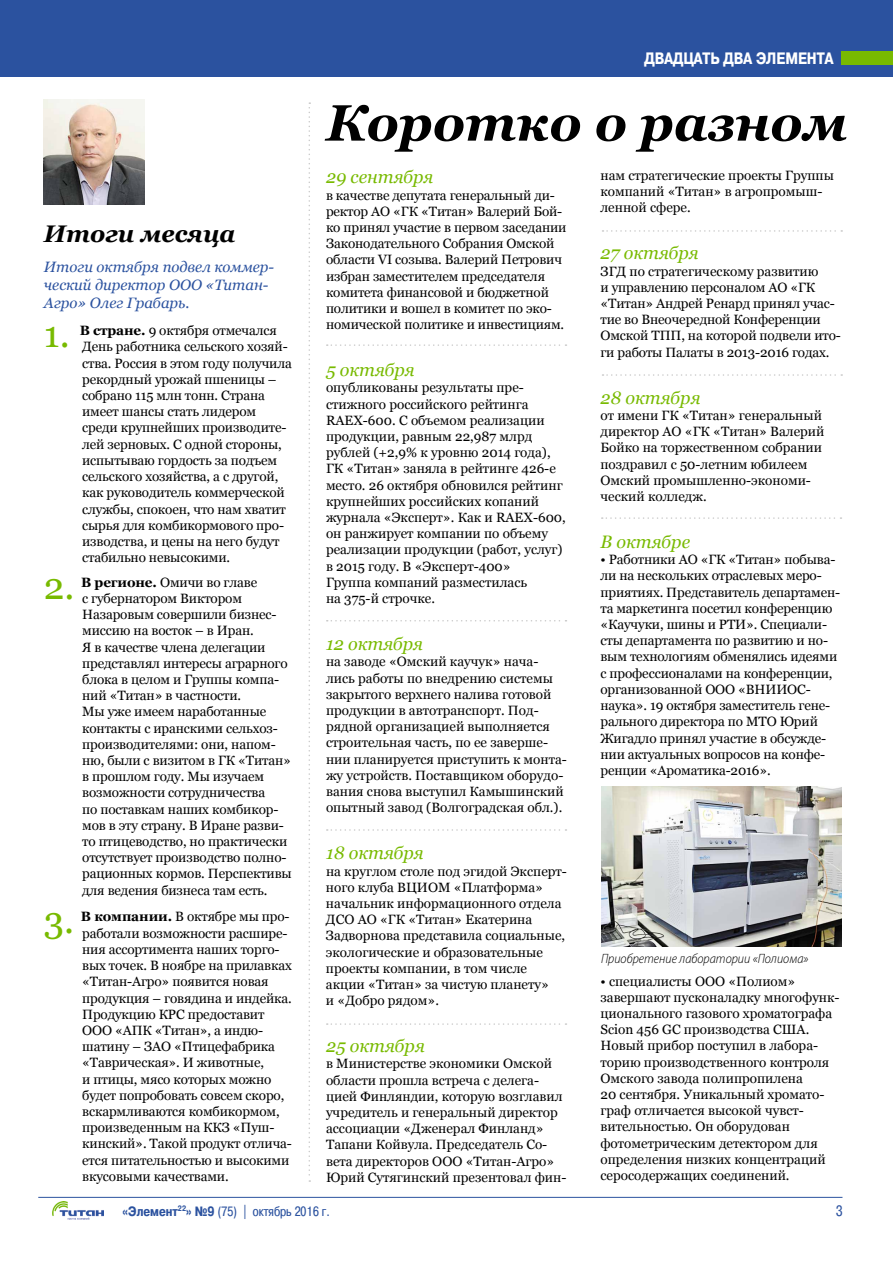
<style>
.page{position:relative;width:893px;height:1263px;background:#fff}
.page>*{position:absolute;margin:0;border:0;box-sizing:border-box;transform-origin:0 0}
.t1{font:italic 700 51px "Georgia";color:#000}
.t2{font:36.9px "Georgia";color:#78ba00}
.t3{font:italic 700 24px "Georgia";color:#000}
.t4{font:italic 18px "Georgia";color:#78ba00}
.t5{font:700 16.5px "Pragmatica Condensed Cyr";color:#fff}
.t6{font:italic 15px/18px "Georgia";color:#2b529f}
.t7{font:15px "Pragmatica Condensed Cyr";color:#2b529f}
.t8{font:13.5px/16.2px "Georgia";letter-spacing:-.01em;color:#000}
.t9{font:italic 300 semi-condensed 13.5px "Myriad Pro";color:#000}
.t10{font:13.5px "Pragmatica Condensed Cyr";color:#2b529f}
.s1{font-weight:700}
</style>
<div class="page">
<div style="left:0;top:0;width:893px;height:77px;background:#2b529f"></div>
<div style="left:842px;top:51px;width:51px;height:13px;background:#78ba00"></div>
<img style="left:52px;top:1201px;width:51px;height:18px">
<hr style="left:38px;top:1197px;width:804px;height:1px;background:#2b529f">
<svg style="left:309px;top:102px;width:1px;height:1080px"></svg>
<img style="left:44px;top:99px;width:101px;height:105px">
<svg style="left:327px;top:344px;width:239px;height:2px"></svg>
<svg style="left:327px;top:620px;width:239px;height:1px"></svg>
<svg style="left:327px;top:829px;width:239px;height:2px"></svg>
<svg style="left:327px;top:1023px;width:239px;height:2px"></svg>
<svg style="left:602px;top:517px;width:239px;height:2px"></svg>
<svg style="left:602px;top:374px;width:240px;height:2px"></svg>
<svg style="left:602px;top:230px;width:240px;height:2px"></svg>
<img style="left:601px;top:786px;width:241px;height:160px">
<p class="t5" style="left:644px;top:49px;width:190px">ДВАДЦАТЬ ДВА ЭЛЕМЕНТА</p>
<h3 class="t3" style="left:44px;top:218px;width:193px">Итоги месяца</h3>
<p class="t6" style="left:44px;top:258px;width:232px">Итоги октября подвел коммер&shy;ческий директор ООО «Титан-<br>Агро» Олег Грабарь.</p>
<h2 class="t2" style="left:44px;top:312px;width:27px">1.</h2>
<p class="t8" style="left:80px;top:323px;width:214px"><span class="s1">В стране.</span> 9 октября отмечался<br>День работника сельского хозяй&shy;ства. Россия в этом году получила рекордный урожай пшеницы – собрано 115 млн тонн. Страна имеет шансы стать лидером среди крупнейших производите&shy;лей зерновых. С одной стороны, испытываю гордость за подъем сельского хозяйства, а с другой, как руководитель коммерческой службы, спокоен, что нам хватит сырья для комбикормового про&shy;изводства, и цены на него будут стабильно невысокими.</p>
<h2 class="t2" style="left:44px;top:563px;width:32px">2.</h2>
<p class="t8" style="left:81px;top:574px;width:212px"><span class="s1">В регионе.</span> Омичи во главе<br>с губернатором Виктором<br>Назаровым совершили бизнес&shy;миссию на восток – в Иран.<br>Я в качестве члена делегации представлял интересы аграрного блока в целом и Группы компа&shy;ний «Титан» в частности.<br>Мы уже имеем наработанные контакты с иранскими сельхоз&shy;производителями: они, напом&shy;ню, были с визитом в ГК «Титан» в прошлом году. Мы изучаем возможности сотрудничества<br>по поставкам наших комбикор&shy;мов в эту страну. В Иране разви&shy;то птицеводство, но практически отсутствует производство полно&shy;рационных кормов. Перспективы для ведения бизнеса там есть.</p>
<h2 class="t2" style="left:44px;top:898px;width:32px">3.</h2>
<p class="t8" style="left:81px;top:909px;width:213px"><span class="s1">В компании.</span> В октябре мы про&shy;работали возможности расшире&shy;ния ассортимента наших торго&shy;вых точек. В ноябре на прилавках «Титан-Агро» появится новая продукция – говядина и индейка.<br>Продукцию КРС предоставит<br>ООО «АПК «Титан», а индю&shy;шатину – ЗАО «Птицефабрика «Таврическая». И животные,<br>и птицы, мясо которых можно будет попробовать совсем скоро, вскармливаются комбикормом, произведенным на ККЗ «Пуш&shy;кинский». Такой продукт отлича&shy;ется питательностью и высокими вкусовыми качествами.</p>
<h1 class="t1" style="left:326px;top:90px;width:523px">Коротко о разном</h1>
<h3 class="t4" style="left:326px;top:166px;width:109px">29 сентября</h3>
<p class="t8" style="left:326px;top:187px;width:242px">в качестве депутата генеральный ди&shy;ректор АО «ГК «Титан» Валерий Бой&shy;ко принял участие в первом заседании Законодательного Собрания Омской области VI созыва. Валерий Петрович избран заместителем председателя комитета финансовой и бюджетной политики и вошел в комитет по эко&shy;номической политике и инвестициям.</p>
<h3 class="t4" style="left:326px;top:359px;width:90px">5 октября</h3>
<p class="t8" style="left:326px;top:380px;width:241px">опубликованы результаты пре&shy;стижного российского рейтинга<br>RAEX-600. С объемом реализации продукции, равным 22,987 млрд рублей (+2,9% к уровню 2014 года),<br>ГК «Титан» заняла в рейтинге 426-е место. 26 октября обновился рейтинг крупнейших российских копаний журнала «Эксперт». Как и RAEX-600, он ранжирует компании по объему реализации продукции (работ, услуг) в 2015 году. В «Эксперт-400»<br>Группа компаний разместилась<br>на 375-й строчке.</p>
<h3 class="t4" style="left:326px;top:633px;width:99px">12 октября</h3>
<p class="t8" style="left:326px;top:654px;width:242px">на заводе «Омский каучук» нача&shy;лись работы по внедрению системы закрытого верхнего налива готовой продукции в автотранспорт. Под&shy;рядной организацией выполняется строительная часть, по ее заверше&shy;нии планируется приступить к монта&shy;жу устройств. Поставщиком оборудо&shy;вания снова выступил Камышинский опытный завод (Волгоградская обл.).</p>
<h3 class="t4" style="left:326px;top:842px;width:99px">18 октября</h3>
<p class="t8" style="left:326px;top:863px;width:241px">на круглом столе под эгидой Эксперт&shy;ного клуба ВЦИОМ «Платформа» начальник информационного отдела<br>ДСО АО «ГК «Титан» Екатерина<br>Задворнова представила социальные, экологические и образовательные проекты компании, в том числе акции «Титан» за чистую планету»<br>и «Добро рядом».</p>
<h3 class="t4" style="left:326px;top:1035px;width:100px">25 октября</h3>
<p class="t8" style="left:326px;top:1056px;width:242px">в Министерстве экономики Омской области прошла встреча с делега&shy;цией Финляндии, которую возглавил учредитель и генеральный директор ассоциации «Дженерал Финланд» Тапани Койвула. Председатель Со&shy;вета директоров ООО «Титан-Агро» Юрий Сутягинский презентовал фин-</p>
<p class="t8" style="left:600px;top:167px;width:235px">нам стратегические проекты Группы компаний «Титан» в агропромыш&shy;ленной сфере.</p>
<h3 class="t4" style="left:600px;top:242px;width:100px">27 октября</h3>
<p class="t8" style="left:600px;top:263px;width:242px">ЗГД по стратегическому развитию<br>и управлению персоналом АО «ГК «Титан» Андрей Ренард принял учас&shy;тие во Внеочередной Конференции Омской ТПП, на которой подвели ито&shy;ги работы Палаты в 2013-2016 годах.</p>
<h3 class="t4" style="left:600px;top:386px;width:102px">28 октября</h3>
<p class="t8" style="left:600px;top:407px;width:225px">от имени ГК «Титан» генеральный директор АО «ГК «Титан» Валерий<br>Бойко на торжественном собрании поздравил с 50-летним юбилеем<br>Омский промышленно-экономи&shy;ческий колледж.</p>
<h3 class="t4" style="left:600px;top:530px;width:91px">В октябре</h3>
<p class="t8" style="left:600px;top:552px;width:241px">• Работники АО «ГК «Титан» побыва&shy;ли на нескольких отраслевых меро&shy;приятиях. Представитель департамен&shy;та маркетинга посетил конференцию «Каучуки, шины и РТИ». Специали&shy;сты департамента по развитию и но&shy;вым технологиям обменялись идеями с профессионалами на конференции, организованной ООО «ВНИИОС&shy;наука». 19 октября заместитель гене&shy;рального директора по МТО Юрий Жигадло принял участие в обсужде&shy;нии актуальных вопросов на конфе&shy;ренции «Ароматика-2016».</p>
<p class="t9" style="left:601px;top:951px;width:209px">Приобретение лаборатории «Полиома»</p>
<p class="t8" style="left:600px;top:973px;width:240px">• специалисты ООО «Полиом» завершают пусконаладку многофунк&shy;ционального газового хроматографа<br>Scion 456 GC производства США.<br>Новый прибор поступил в лабора&shy;торию производственного контроля<br>Омского завода полипропилена<br>20 сентября. Уникальный хромато&shy;граф отличается высокой чувст&shy;вительностью. Он оборудован фотометрическим детектором для определения низких концентраций серосодержащих соединений.</p>
<p class="t10" style="left:123px;top:1203px;width:209px"><span class="s1">«Элемент</span><sup>22</sup><span class="s1">» №9</span> (75) | октябрь 2016 г.</p>
<p class="t7" style="left:836px;top:1203px;width:8px">3</p>
</div>
